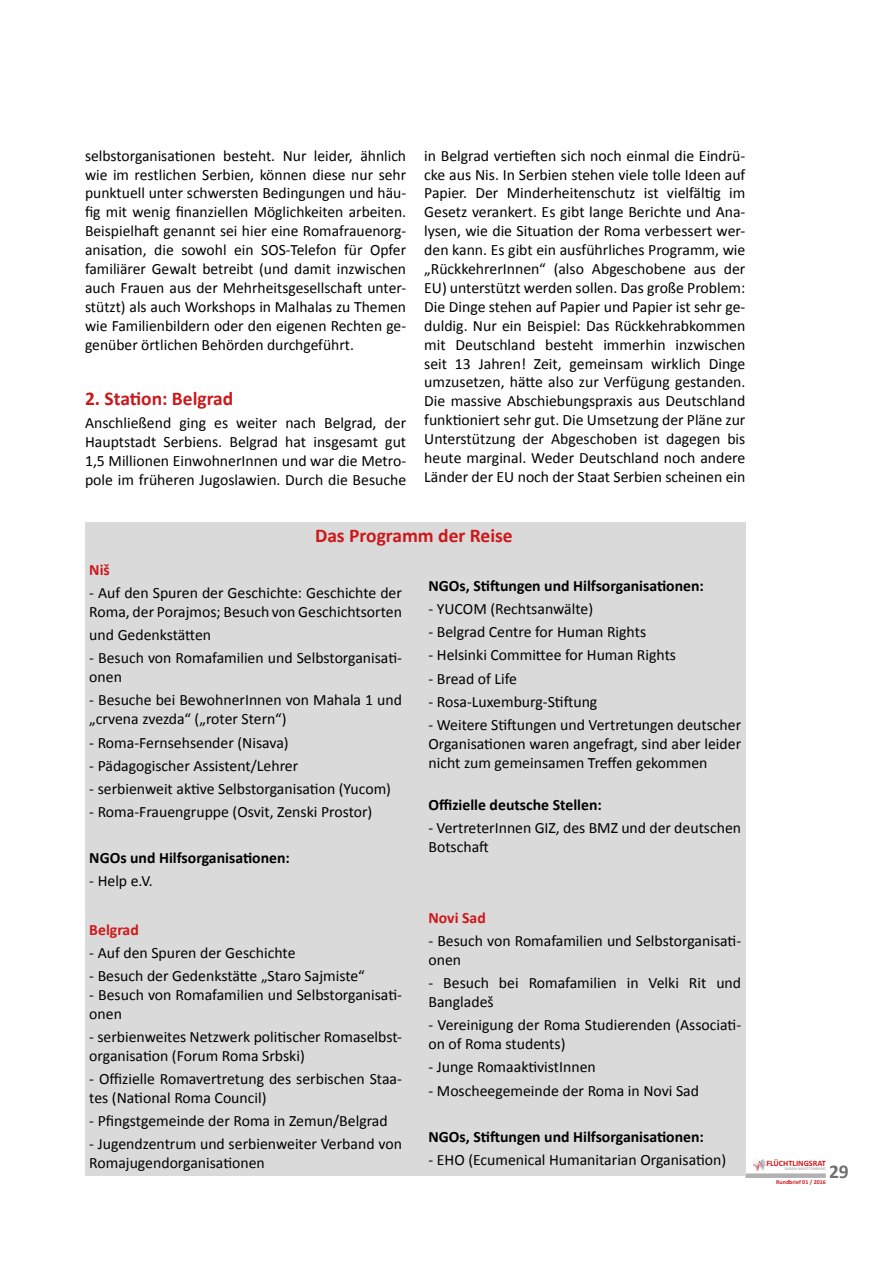
<style>
.page{position:relative;width:893px;height:1263px;background:#fff}
.page>*{position:absolute;margin:0;border:0;box-sizing:border-box;transform-origin:0 0}
.t1{font:700 19.5px "Calibri";color:#cd171a}
.t2{font:700 19.5px "Calibri";color:#706f6f}
.t3{font:15.75px/18.9px "Calibri";color:#000}
.t4{font:700 15.75px "Calibri";color:#000}
.t5{font:700 15.75px "Calibri";color:#cd171a}
.t6{font:700 8.25px "Calibri";color:#cd171a}
.t7{font:700 6px "Calibri";color:#cd171a}
.t8{font:700 4.05px "Calibri";color:#b3b2b2}
</style>
<div class="page">
<div style="left:745px;top:1173px;width:81px;height:5px;background:#b3b2b2"></div>
<svg style="left:754px;top:1159px;width:12px;height:11px"></svg>
<div style="left:85px;top:522px;width:660px;height:654px;background:#dadada"></div>
<p class="t3" style="left:85px;top:146px;width:323px;text-align:justify">selbstorganisationen besteht. Nur leider, ähnlich wie im restlichen Serbien, können diese nur sehr punktuell unter schwersten Bedingungen und häu&shy;fig mit wenig finanziellen Möglichkeiten arbeiten.<br>Beispielhaft genannt sei hier eine Romafrauenorg&shy;anisation, die sowohl ein SOS-Telefon für Opfer familiärer Gewalt betreibt (und damit inzwischen auch Frauen aus der Mehrheitsgesellschaft unter&shy;stützt) als auch Workshops in Malhalas zu Themen wie Familienbildern oder den eigenen Rechten ge&shy;genüber örtlichen Behörden durchgeführt.</p>
<p class="t1" style="left:85px;top:386px;width:150px">2. Station: Belgrad</p>
<p class="t3" style="left:85px;top:413px;width:323px;text-align:justify">Anschließend ging es weiter nach Belgrad, der Hauptstadt Serbiens. Belgrad hat insgesamt gut 1,5 Millionen EinwohnerInnen und war die Metro&shy;pole im früheren Jugoslawien. Durch die Besuche</p>
<p class="t3" style="left:424px;top:146px;width:323px;text-align:justify">in Belgrad vertieften sich noch einmal die Eindrü&shy;cke aus Nis. In Serbien stehen viele tolle Ideen auf Papier. Der Minderheitenschutz ist vielfältig im Gesetz verankert. Es gibt lange Berichte und Ana&shy;lysen, wie die Situation der Roma verbessert wer&shy;den kann. Es gibt ein ausführliches Programm, wie „RückkehrerInnen“ (also Abgeschobene aus der EU) unterstützt werden sollen. Das große Problem:<br>Die Dinge stehen auf Papier und Papier ist sehr ge&shy;duldig. Nur ein Beispiel: Das Rückkehrabkommen mit Deutschland besteht immerhin inzwischen seit 13 Jahren! Zeit, gemeinsam wirklich Dinge umzusetzen, hätte also zur Verfügung gestanden.<br>Die massive Abschiebungspraxis aus Deutschland funktioniert sehr gut. Die Umsetzung der Pläne zur Unterstützung der Abgeschoben ist dagegen bis heute marginal. Weder Deutschland noch andere Länder der EU noch der Staat Serbien scheinen ein</p>
<p class="t1" style="left:315px;top:523px;width:199px">Das Programm der Reise</p>
<p class="t5" style="left:89px;top:560px;width:22px">Niš</p>
<p class="t3" style="left:89px;top:583px;width:314px">- Auf den Spuren der Geschichte: Geschichte der<br>Roma, der Porajmos; Besuch von Geschichtsorten</p>
<p class="t3" style="left:89px;top:626px;width:123px">und Gedenkstätten</p>
<p class="t3" style="left:89px;top:649px;width:314px">- Besuch von Romafamilien und Selbstorganisati&shy;onen</p>
<p class="t3" style="left:89px;top:691px;width:314px">- Besuche bei BewohnerInnen von Mahala 1 und „crvena zvezda“ („roter Stern“)</p>
<p class="t3" style="left:89px;top:733px;width:201px">- Roma-Fernsehsender (Nisava)</p>
<p class="t3" style="left:89px;top:756px;width:210px">- Pädagogischer Assistent/Lehrer</p>
<p class="t3" style="left:89px;top:779px;width:303px">- serbienweit aktive Selbstorganisation (Yucom)</p>
<p class="t3" style="left:89px;top:802px;width:285px">- Roma-Frauengruppe (Osvit, Zenski Prostor)</p>
<p class="t4" style="left:89px;top:848px;width:202px">NGOs und Hilfsorganisationen:</p>
<p class="t3" style="left:89px;top:872px;width:65px">- Help e.V.</p>
<p class="t5" style="left:89px;top:919px;width:51px">Belgrad</p>
<p class="t3" style="left:89px;top:943px;width:208px">- Auf den Spuren der Geschichte</p>
<p class="t3" style="left:89px;top:966px;width:277px">- Besuch der Gedenkstätte „Staro Sajmiste“</p>
<p class="t3" style="left:89px;top:985px;width:314px">- Besuch von Romafamilien und Selbstorganisati&shy;onen</p>
<p class="t3" style="left:89px;top:1027px;width:314px">- serbienweites Netzwerk politischer Romaselbst&shy;organisation (Forum Roma Srbski)</p>
<p class="t3" style="left:89px;top:1069px;width:314px">- Offizielle Romavertretung des serbischen Staa&shy;tes (National Roma Council)</p>
<p class="t3" style="left:89px;top:1111px;width:300px">- Pfingstgemeinde der Roma in Zemun/Belgrad</p>
<p class="t3" style="left:89px;top:1134px;width:314px">- Jugendzentrum und serbienweiter Verband von<br>Romajugendorganisationen</p>
<p class="t4" style="left:428px;top:576px;width:277px">NGOs, Stiftungen und Hilfsorganisationen:</p>
<p class="t3" style="left:428px;top:599px;width:166px">- YUCOM (Rechtsanwälte)</p>
<p class="t3" style="left:428px;top:622px;width:219px">- Belgrad Centre for Human Rights</p>
<p class="t3" style="left:428px;top:646px;width:249px">- Helsinki Committee for Human Rights</p>
<p class="t3" style="left:428px;top:669px;width:90px">- Bread of Life</p>
<p class="t3" style="left:428px;top:692px;width:170px">- Rosa-Luxemburg-Stiftung</p>
<p class="t3" style="left:428px;top:715px;width:314px;text-align:justify">- Weitere Stiftungen und Vertretungen deutscher Organisationen waren angefragt, sind aber leider nicht zum gemeinsamen Treffen gekommen</p>
<p class="t4" style="left:428px;top:794px;width:175px">Offizielle deutsche Stellen:</p>
<p class="t3" style="left:428px;top:818px;width:314px">- VertreterInnen GIZ, des BMZ und der deutschen<br>Botschaft</p>
<p class="t5" style="left:428px;top:908px;width:59px">Novi Sad</p>
<p class="t3" style="left:428px;top:931px;width:314px">- Besuch von Romafamilien und Selbstorganisati&shy;onen</p>
<p class="t3" style="left:428px;top:974px;width:314px">- Besuch bei Romafamilien in Velki Rit und<br>Bangladeš</p>
<p class="t3" style="left:428px;top:1016px;width:314px">- Vereinigung der Roma Studierenden (Associati&shy;on of Roma students)</p>
<p class="t3" style="left:428px;top:1058px;width:169px">- Junge RomaaktivistInnen</p>
<p class="t3" style="left:428px;top:1081px;width:272px">- Moscheegemeinde der Roma in Novi Sad</p>
<p class="t4" style="left:428px;top:1126px;width:277px">NGOs, Stiftungen und Hilfsorganisationen:</p>
<p class="t3" style="left:428px;top:1150px;width:299px">- EHO (Ecumenical Humanitarian Organisation)</p>
<p class="t6" style="left:766px;top:1158px;width:61px">FLÜCHTLINGSRAT</p>
<p class="t8" style="left:785px;top:1166px;width:42px">BADEN-WÜRTTEMBERG</p>
<p class="t2" style="left:829px;top:1159px;width:21px">29</p>
<p class="t7" style="left:776px;top:1178px;width:51px">Rundbrief 01 / 2016</p>
</div>
